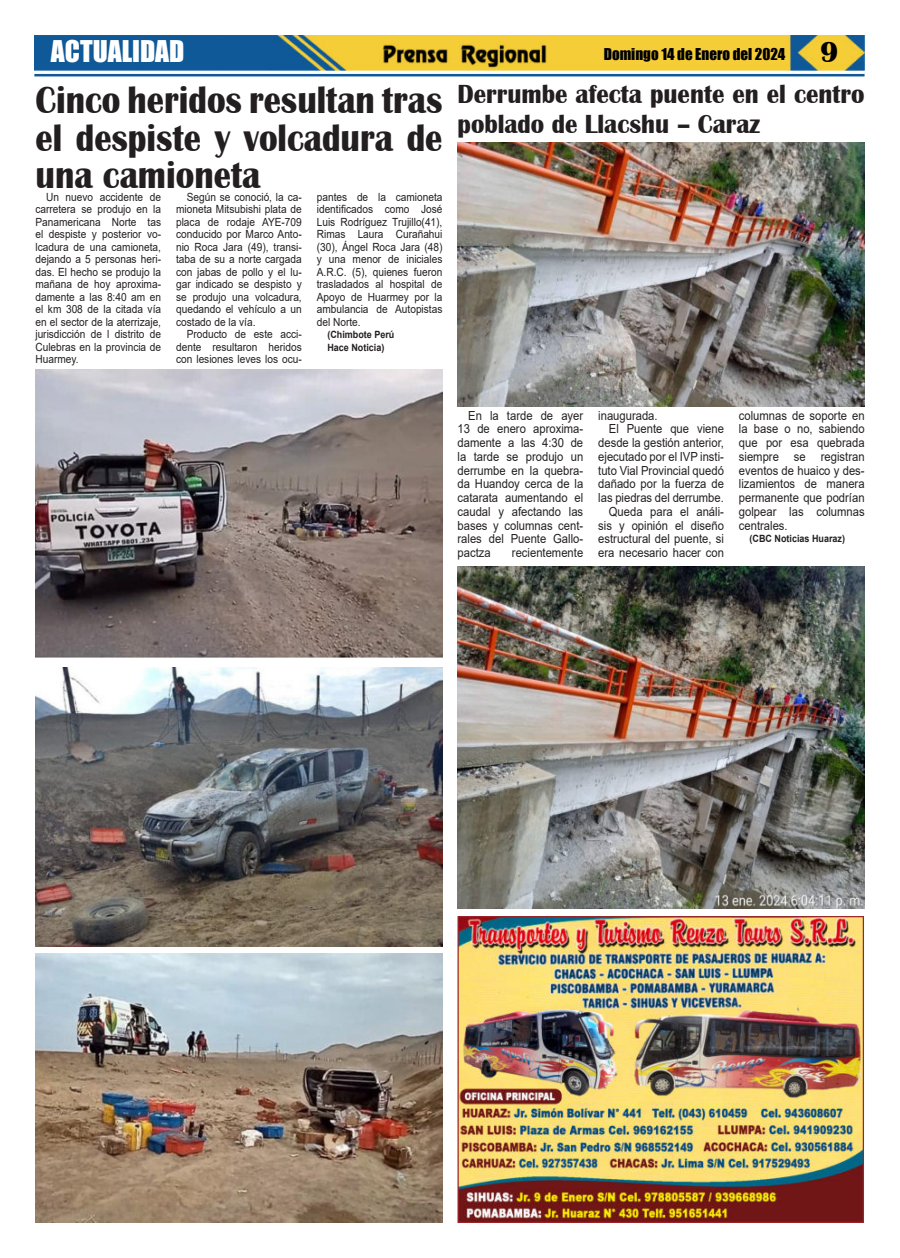
<style>
.page{position:relative;width:900px;height:1258px;background:#fff}
.page>*{position:absolute;margin:0;border:0;box-sizing:border-box;transform-origin:0 0}
.t1{font:700 39.25px/37.5px "Britannic";color:#231f20;text-align:justify;scale:.88 1}
.t2{font:27.5px "Impact";color:#fff}
.t3{font:700 27px/30px "Britannic";color:#231f20;scale:.92 1}
.t4{font:15px "Impact";color:#000}
.t5{font:12.5px/13.8px "Arial";color:#231f20;text-align:justify;scale:.9 1}
.t6{font:11.25px/12.5px "Arial";color:#231f20;text-align:justify;scale:.9 1}
.t7{font:700 10px/12.5px "Arial";color:#231f20;scale:.9 1}
.s1{font-family:"Britannic";font-weight:700;font-size:30px}
</style>
<div class="page">
<img style="left:34px;top:35px;width:831px;height:36px">
<hr style="left:34px;top:74px;width:831px;height:2px;background:#0f5998">
<img style="left:380px;top:41px;width:169px;height:27px">
<img style="left:460px;top:918px;width:402px;height:303px">
<div style="left:458px;top:916px;width:406px;height:307px;border:1px solid #9b2529"></div>
<img style="left:35px;top:369px;width:408px;height:288px">
<img style="left:458px;top:143px;width:407px;height:264px">
<img style="left:458px;top:567px;width:406px;height:342px">
<img style="left:35px;top:953px;width:408px;height:270px">
<img style="left:35px;top:668px;width:408px;height:278px">
<h2 class="t2" style="left:51px;top:37px;width:135px">ACTUALIDAD</h2>
<h3 class="t4" style="left:604px;top:48px;width:236px">Domingo 14 de Enero del 2024 <span class="s1">9</span></h3>
<h1 class="t1" style="left:35px;top:85px;width:464px">Cinco heridos resultan tras el despiste y volcadura de una camioneta</h1>
<p class="t6" style="left:35px;top:192px;width:141px;text-indent:11px">Un nuevo accidente de carretera se produjo en la Panamericana Norte tas el despiste y posterior vo&shy;lcadura de una camioneta, dejando a 5 personas heri&shy;das. El hecho se produjo la mañana de hoy aproxima&shy;damente a las 8:40 am en el km 308 de la citada vía en el sector de la aterrizaje, jurisdicción de l distrito de Culebras en la provincia de Huarmey.</p>
<p class="t6" style="left:176px;top:192px;width:141px;text-indent:11px">Según se conoció, la ca&shy;mioneta Mitsubishi plata de placa de rodaje AYE-709 conducido por Marco Anto&shy;nio Roca Jara (49), transi&shy;taba de su a norte cargada con jabas de pollo y el lu&shy;gar indicado se despisto y se produjo una volcadura, quedando el vehículo a un costado de la vía.</p>
<h3 class="t3" style="left:458px;top:81px;width:444px">Derrumbe afecta puente en el centro poblado de Llacshu – Caraz</h3>
<p class="t6" style="left:317px;top:192px;width:141px">pantes de la camioneta identificados como José Luis Rodríguez Trujillo(41), Rimas Laura Curañahui (30), Ángel Roca Jara (48) y una menor de iniciales A.R.C. (5), quienes fueron trasladados al hospital de Apoyo de Huarmey por la ambulancia de Autopistas del Norte.</p>
<p class="t7" style="left:327px;top:329px;width:76px">(Chimbote Perú<br>Hace Noticia)</p>
<p class="t6" style="left:176px;top:329px;width:141px;text-indent:11px">Producto de este acci&shy;dente resultaron heridos con lesiones leves los ocu-</p>
<p class="t5" style="left:458px;top:409px;width:141px;text-indent:11px">En la tarde de ayer 13 de enero aproxima&shy;damente a las 4:30 de la tarde se produjo un derrumbe en la quebra&shy;da Huandoy cerca de la catarata aumentando el caudal y afectando las bases y columnas cent&shy;rales del Puente Gallo&shy;pactza</p>
<p class="t5" style="left:512px;top:547px;width:81px">recientemente</p>
<p class="t5" style="left:598px;top:409px;width:68px">inaugurada.</p>
<p class="t5" style="left:609px;top:423px;width:129px">El Puente que viene</p>
<p class="t5" style="left:598px;top:437px;width:141px">desde la gestión anterior,</p>
<p class="t5" style="left:598px;top:451px;width:141px">ejecutado por el IVP insti-</p>
<p class="t5" style="left:598px;top:464px;width:141px">tuto Vial Provincial quedó</p>
<p class="t5" style="left:598px;top:478px;width:141px">dañado por la fuerza de</p>
<p class="t5" style="left:598px;top:492px;width:141px">las piedras del derrumbe.</p>
<p class="t5" style="left:609px;top:506px;width:129px">Queda para el análi-</p>
<p class="t5" style="left:598px;top:519px;width:141px">sis y opinión el diseño</p>
<p class="t5" style="left:598px;top:533px;width:141px">estructural del puente, si</p>
<p class="t5" style="left:598px;top:547px;width:141px">era necesario hacer con</p>
<p class="t5" style="left:739px;top:409px;width:141px">columnas de soporte en la base o no, sabiendo que por esa quebrada siempre se registran eventos de huaico y des&shy;lizamientos de manera permanente que podrían golpear las columnas centrales.</p>
<p class="t7" style="left:750px;top:533px;width:108px">(CBC Noticias Huaraz)</p>
</div>
